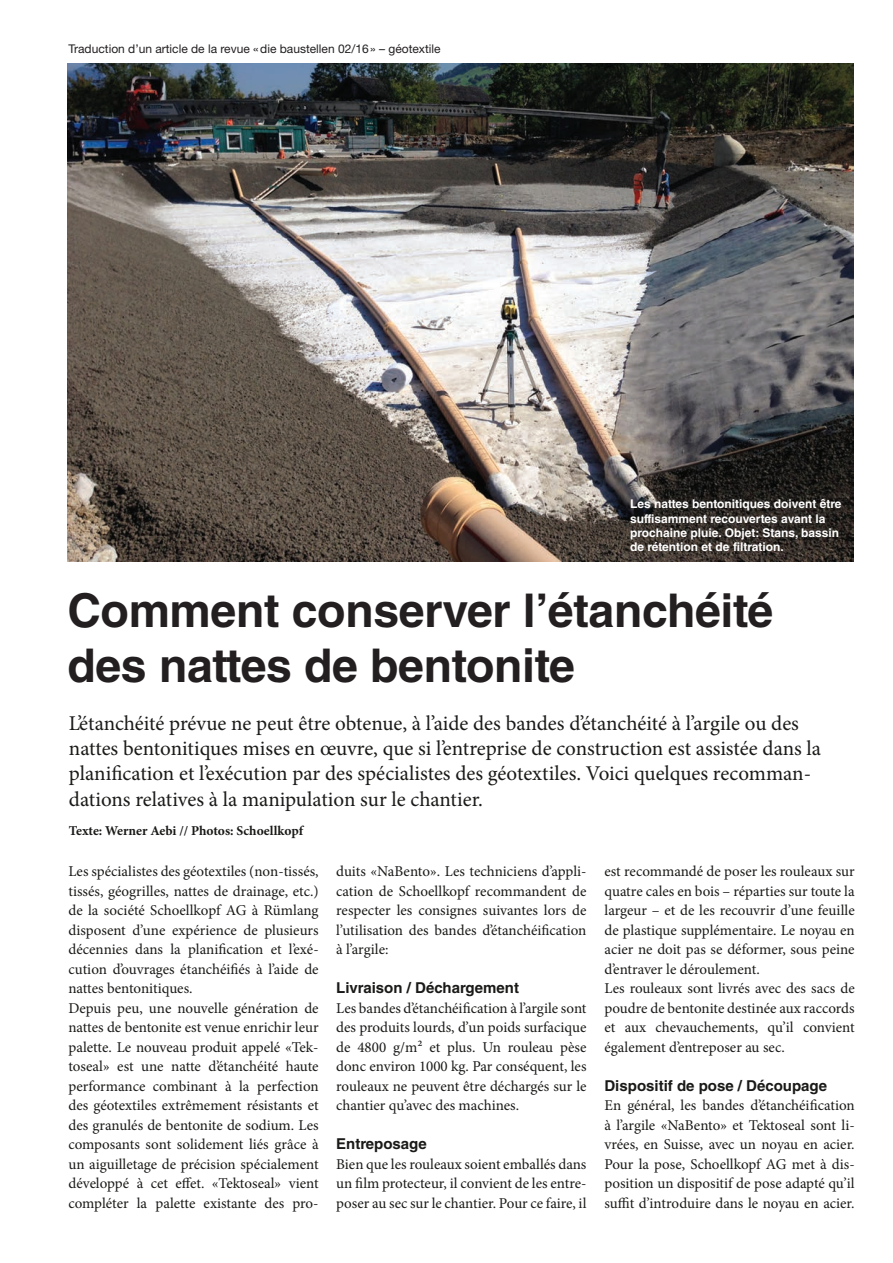
<style>
.page{position:relative;width:893px;height:1263px;background:#fff}
.page>*{position:absolute;margin:0;border:0;box-sizing:border-box;transform-origin:0 0}
.t1{font:700 46.5px/55.8px "Helvetica LT Std";letter-spacing:-.01em;color:#231f20}
.t2{font:21px/25.2px "Minion Pro";color:#1a1a18}
.t3{font:15px/19.5px "Minion Pro";color:#1a1a18;text-align:justify}
.t4{font:700 15px "Helvetica LT Std";color:#1a1a18}
.t5{font:700 13.5px "Minion Pro";letter-spacing:-.005em;color:#1a1a18}
.t6{font:700 12px/14.4px "Helvetica LT Std";color:#fff}
.t7{font:12px "Helvetica Neue LT Std";color:#231f20}
</style>
<div class="page">
<img style="left:68px;top:64px;width:786px;height:497px">
<p class="t7" style="left:68px;top:41px;width:374px">Traduction d’un article de la revue «die baustellen 02/16» – géotextile</p>
<p class="t6" style="left:630px;top:497px;width:213px">Les nattes bentonitiques doivent être suffisamment recouvertes avant la prochaine pluie. Objet: Stans, bassin de rétention et de filtration.</p>
<h1 class="t1" style="left:67px;top:582px;width:707px">Comment conserver l’étanchéité des nattes de bentonite</h1>
<p class="t2" style="left:69px;top:711px;width:754px">L’étanchéité prévue ne peut être obtenue, à l’aide des bandes d’étanchéité à l’argile ou des nattes bentonitiques mises en œuvre, que si l’entreprise de construction est assistée dans la planification et l’exécution par des spécialistes des géotextiles. Voici quelques recomman&shy;dations relatives à la manipulation sur le chantier.</p>
<p class="t5" style="left:69px;top:821px;width:236px">Texte: Werner Aebi // Photos: Schoellkopf</p>
<p class="t3" style="left:68px;top:862px;width:252px;text-align:left">Les spécialistes des géotextiles (non-tissés, tissés, géogrilles, nattes de drainage, etc.) de la société Schoellkopf AG à Rümlang disposent d’une expérience de plusieurs décennies dans la planification et l’exé&shy;cution d’ouvrages étanchéifiés à l’aide de nattes bentonitiques.<br>Depuis peu, une nouvelle génération de nattes de bentonite est venue enrichir leur palette. Le nouveau produit appelé «Tek&shy;toseal» est une natte d’étanchéité haute performance combinant à la perfection des géotextiles extrêmement résistants et des granulés de bentonite de sodium. Les composants sont solidement liés grâce à un aiguilletage de précision spécialement développé à cet effet. «Tektoseal» vient compléter la palette existante des pro-</p>
<p class="t3" style="left:336px;top:862px;width:252px">duits «NaBento». Les techniciens d’appli&shy;cation de Schoellkopf recommandent de respecter les consignes suivantes lors de l’utilisation des bandes d’étanchéification à l’argile:</p>
<p class="t4" style="left:336px;top:979px;width:184px">Livraison / Déchargement</p>
<p class="t3" style="left:336px;top:998px;width:252px">Les bandes d’étanchéification à l’argile sont des produits lourds, d’un poids surfacique de 4800 g/m² et plus. Un rouleau pèse donc environ 1000 kg. Par conséquent, les rouleaux ne peuvent être déchargés sur le chantier qu’avec des machines.</p>
<p class="t4" style="left:336px;top:1135px;width:92px">Entreposage</p>
<p class="t3" style="left:336px;top:1154px;width:252px">Bien que les rouleaux soient emballés dans un film protecteur, il convient de les entre&shy;poser au sec sur le chantier. Pour ce faire, il</p>
<p class="t3" style="left:604px;top:862px;width:252px;text-align:left">est recommandé de poser les rouleaux sur quatre cales en bois – réparties sur toute la largeur – et de les recouvrir d’une feuille de plastique supplémentaire. Le noyau en acier ne doit pas se déformer, sous peine d’entraver le déroulement.<br>Les rouleaux sont livrés avec des sacs de poudre de bentonite destinée aux raccords et aux chevauchements, qu’il convient également d’entreposer au sec.</p>
<p class="t4" style="left:604px;top:1076px;width:224px">Dispositif de pose / Découpage</p>
<p class="t3" style="left:604px;top:1096px;width:252px">En général, les bandes d’étanchéification à l’argile «NaBento» et Tektoseal sont li&shy;vrées, en Suisse, avec un noyau en acier.<br>Pour la pose, Schoellkopf AG met à dis&shy;position un dispositif de pose adapté qu’il suffit d’introduire dans le noyau en acier.</p>
</div>
